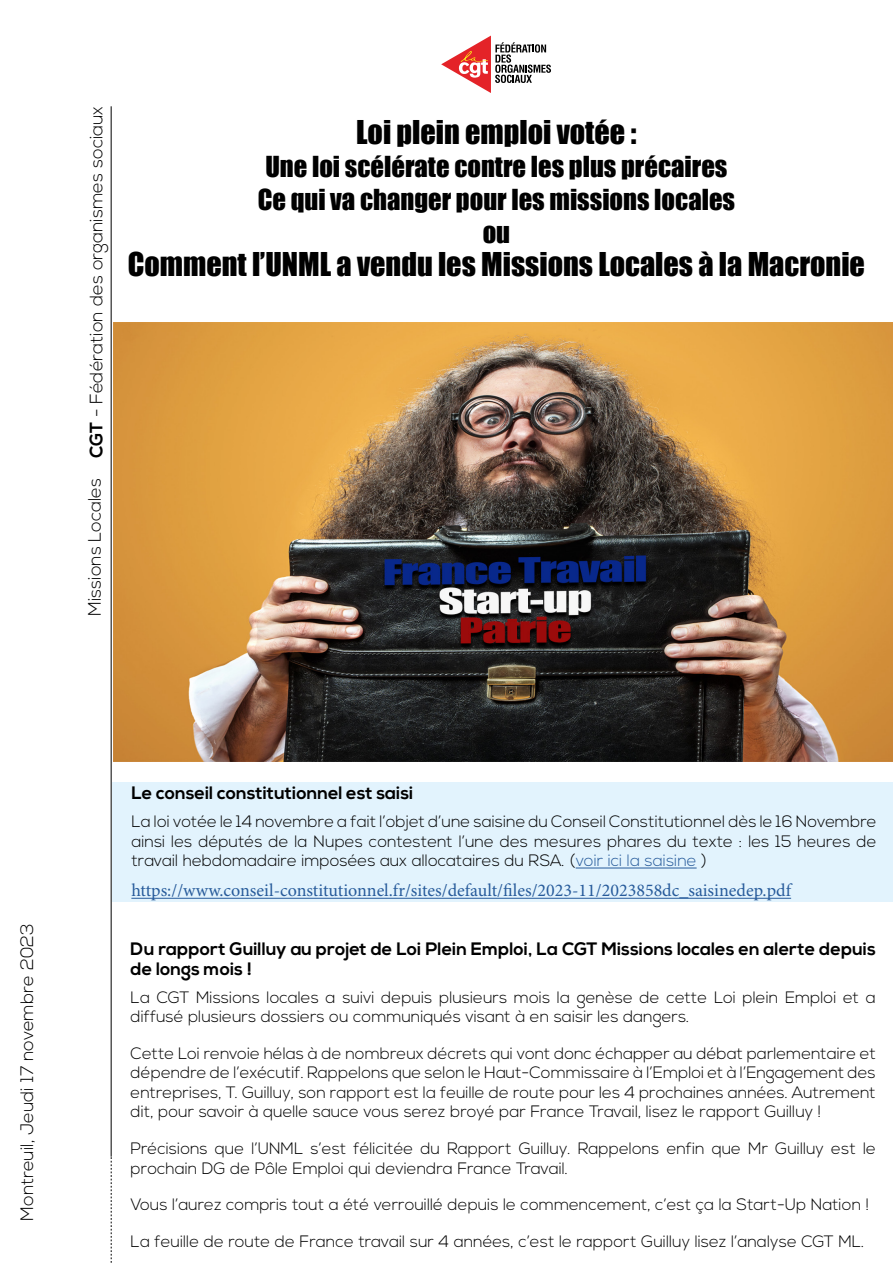
<style>
.page{position:relative;width:893px;height:1263px;background:#fff}
.page>*{position:absolute;margin:0;border:0;box-sizing:border-box;transform-origin:0 0}
.t1{font:30.15px "Impact";color:#000}
.t2{font:26.55px "Impact";color:#000}
.t3{font:700 18px/19.5px "Nexa";color:#000}
.t4{font:18px "Minion Pro";color:#275b9b}
.t5{font:300 18px "Nexa";color:#000}
.t6{font:300 16.5px/19.5px "Nexa";color:#000}
.s1{font-weight:700}
.s2{color:#275b9b}
</style>
<div class="page">
<hr style="left:111px;top:106px;width:1px;height:1051px;background:#000">
<svg style="left:111px;top:1157px;width:1px;height:106px"></svg>
<svg style="left:441px;top:36px;width:110px;height:57px"></svg>
<div style="left:113px;top:782px;width:780px;height:119px;background:#e2f3fd"></div>
<hr style="left:576px;top:867px;width:121px;height:1px;background:#275b9b">
<hr style="left:131px;top:898px;width:660px;height:1px;background:#275b9b">
<img style="left:114px;top:322px;width:779px;height:439px">
<p class="t5" style="left:86px;top:458px;width:353px;rotate:-90deg"><span class="s1">CGT</span> - Fédération des organismes sociaux</p>
<p class="t5" style="left:84px;top:616px;width:140px;rotate:-90deg">Missions Locales</p>
<p class="t1" style="left:356px;top:109px;width:282px">Loi plein emploi votée :</p>
<p class="t2" style="left:265px;top:146px;width:464px">Une loi scélérate contre les plus précaires</p>
<p class="t2" style="left:258px;top:179px;width:479px">Ce qui va changer pour les missions locales</p>
<p class="t2" style="left:483px;top:212px;width:29px">ou</p>
<p class="t1" style="left:128px;top:241px;width:739px">Comment l’UNML a vendu les Missions Locales à la Macronie</p>
<p class="t5" style="left:17px;top:1221px;width:298px;rotate:-90deg">Montreuil, Jeudi 17 novembre 2023</p>
<p class="t3" style="left:131px;top:784px;width:284px">Le conseil constitutionnel est saisi</p>
<p class="t6" style="left:131px;top:813px;width:747px;text-align:justify">La loi votée le 14 novembre a fait l’objet d’une saisine du Conseil Constitutionnel dès le 16 Novembre ainsi les députés de la Nupes contestent l’une des mesures phares du texte : les 15 heures de travail hebdomadaire imposées aux allocataires du RSA. (<span class="s2">voir ici la saisine</span> )</p>
<p class="t4" style="left:131px;top:880px;width:661px">https://www.conseil-constitutionnel.fr/sites/default/files/2023-11/2023858dc_saisinedep.pdf</p>
<p class="t3" style="left:131px;top:940px;width:747px">Du rapport Guilluy au projet de Loi Plein Emploi, La CGT Missions locales en alerte depuis de longs mois !</p>
<p class="t6" style="left:131px;top:988px;width:747px">La CGT Missions locales a suivi depuis plusieurs mois la genèse de cette Loi plein Emploi et a diffusé plusieurs dossiers ou communiqués visant à en saisir les dangers.</p>
<p class="t6" style="left:131px;top:1044px;width:747px;text-align:justify">Cette Loi renvoie hélas à de nombreux décrets qui vont donc échapper au débat parlementaire et dépendre de l’exécutif. Rappelons que selon le Haut-Commissaire à l’Emploi et à l’Engagement des entreprises, T. Guilluy, son rapport est la feuille de route pour les 4 prochaines années. Autrement dit, pour savoir à quelle sauce vous serez broyé par France Travail, lisez le rapport Guilluy !</p>
<p class="t6" style="left:131px;top:1139px;width:747px">Précisions que l’UNML s’est félicitée du Rapport Guilluy. Rappelons enfin que Mr Guilluy est le prochain DG de Pôle Emploi qui deviendra France Travail.</p>
<p class="t6" style="left:131px;top:1195px;width:740px">Vous l’aurez compris tout a été verrouillé depuis le commencement, c’est ça la Start-Up Nation !</p>
<p class="t6" style="left:131px;top:1232px;width:735px">La feuille de route de France travail sur 4 années, c’est le rapport Guilluy lisez l’analyse CGT ML.</p>
</div>
